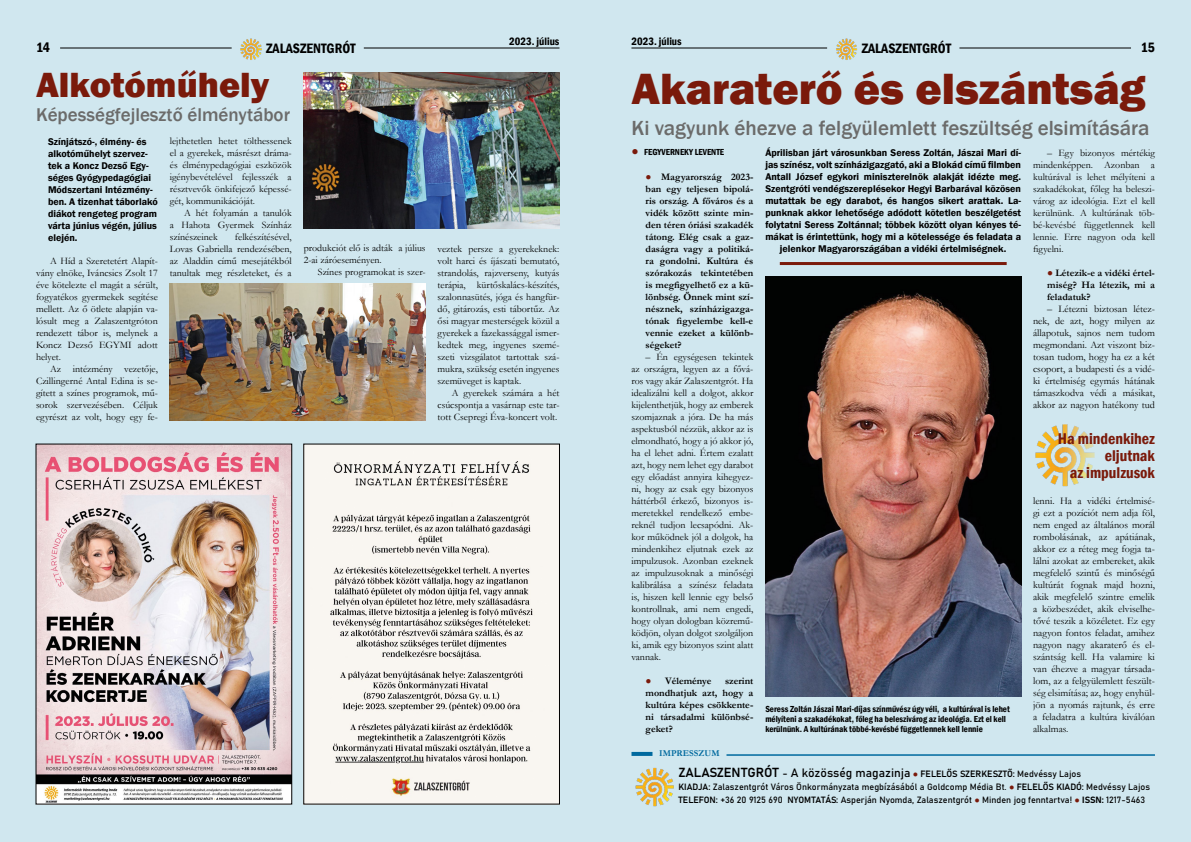
<style>
.page{position:relative;width:1191px;height:842px;background:#d0e7ef}
.page>*{position:absolute;margin:0;border:0;box-sizing:border-box;transform-origin:0 0}
.t1{font:800 45px "Franklin Gothic";color:#7a1a0b}
.t2{font:800 36px "Franklin Gothic";color:#7a1a0b}
.t3{font:500 21px "Franklin Gothic";color:#6b6b6a}
.t4{font:500 19px "Franklin Gothic";color:#6b6b6a}
.t5{font:600 condensed 16px/17px "Franklin Gothic";color:#7a1a0b;text-align:right}
.t6{font:600 condensed 14px "Franklin Gothic";color:#000}
.t7{font:600 condensed 11px "Franklin Gothic";color:#000}
.t8{font:10.2px/12px "Garamond";color:#000;text-align:justify}
.t9{font:10px/12px "Garamond";color:#000;text-align:justify}
.t10{font:600 10px/12px "Franklin Gothic";color:#000}
.t11{font:700 10px/12px "Garamond";color:#000;text-align:justify}
.t12{font:9px/13px "Bahnschrift";color:#000}
.t13{font:600 condensed 9px/10px "Franklin Gothic";color:#000}
.t14{font:700 9px "Garamond";color:#00699e}
.s1{font-family:"Garamond";font-weight:400;font-stretch:normal;font-size:12px;color:#7a1a0b}
.s2{font-weight:400;color:#7a1a0b}
.s3{font-size:13px}
.s4{font-size:11px}
.s5{font-size:12px}
.s6{font-family:"Garamond";color:#7a1a0b}
</style>
<div class="page">
<img style="left:635px;top:767px;width:39px;height:40px">
<svg style="left:631px;top:752px;width:21px;height:4px"></svg>
<hr style="left:726px;top:754px;width:429px;height:2px;background:#00699e">
<img style="left:38px;top:446px;width:252px;height:356px">
<div style="left:36px;top:444px;width:256px;height:360px;border:1px solid #000"></div>
<img style="left:306px;top:446px;width:251px;height:356px">
<img style="left:304px;top:72px;width:255px;height:156px">
<img style="left:170px;top:283px;width:255px;height:137px">
<img style="left:765px;top:276px;width:256px;height:420px">
<img style="left:1035px;top:424px;width:60px;height:63px">
<hr style="left:780px;top:262px;width:226px;height:3px;background:#7a1a0b">
<img style="left:240px;top:38px;width:22px;height:22px">
<img style="left:836px;top:38px;width:21px;height:22px">
<hr style="left:60px;top:48px;width:172px;height:1px;background:#000">
<hr style="left:364px;top:48px;width:195px;height:1px;background:#000">
<hr style="left:631px;top:48px;width:196px;height:1px;background:#000">
<hr style="left:959px;top:48px;width:172px;height:1px;background:#000">
<p class="t7" style="left:509px;top:34px;width:52px">2023. július</p>
<p class="t7" style="left:631px;top:34px;width:52px">2023. július</p>
<h3 class="t6" style="left:266px;top:39px;width:91px">ZALASZENTGRÓT</h3>
<h3 class="t6" style="left:861px;top:39px;width:91px">ZALASZENTGRÓT</h3>
<h3 class="t6" style="left:36px;top:38px;width:16px">14</h3>
<h3 class="t6" style="left:1140px;top:38px;width:16px">15</h3>
<h2 class="t2" style="left:36px;top:62px;width:235px">Alkotóműhely</h2>
<p class="t10" style="left:48px;top:135px;width:111px">Színjátszó-, élmény- és alkotóműhelyt szervez&shy;tek a Koncz Dezső Egy&shy;séges Gyógypedagógiai<br>Módszertani Intézmény&shy;ben. A tizenhat táborlakó diákot rengeteg program várta június végén, július elején.</p>
<p class="t9" style="left:36px;top:254px;width:123px;text-indent:14px">A Híd a Szeretetért Alapít&shy;vány elnöke, Iváncsics Zsolt 17 éve kötelezte el magát a sérült, fogyatékos gyermekek segítése mellett. Az ő ötlete alapján va&shy;lósult meg a Zalaszentgróton rendezett tábor is, melynek a Koncz Dezső EGYMI adott helyet.</p>
<p class="t9" style="left:36px;top:362px;width:123px;text-indent:14px">Az intézmény vezetője, Czillingerné Antal Edina is se&shy;gített a színes programok, mű&shy;sorok szervezésében. Céljuk egyrészt az volt, hogy egy fe-</p>
<h3 class="t4" style="left:36px;top:103px;width:255px">Képességfejlesztő élménytábor</h3>
<p class="t9" style="left:170px;top:135px;width:123px">lejthetetlen hetet tölthessenek el a gyerekek, másrészt dráma&shy;és élménypedagógiai eszközök igénybevételével fejlesszék a résztvevők önkifejező képessé&shy;gét, kommunikációját.</p>
<p class="t9" style="left:170px;top:207px;width:123px;text-indent:14px">A hét folyamán a tanulók a Hahota Gyermek Színház színészeinek</p>
<p class="t9" style="left:170px;top:231px;width:123px;text-indent:65px">felkészítésével, Lovas Gabriella rendezésében, az Aladdin című mesejátékból tanultak meg részleteket, és a</p>
<p class="t9" style="left:304px;top:242px;width:123px">produkciót elő is adták a július<br>2-ai záróeseményen.</p>
<p class="t9" style="left:318px;top:266px;width:109px">Színes programokat is szer-</p>
<p class="t9" style="left:437px;top:243px;width:123px">veztek persze a gyerekeknek: volt harci és íjászati bemutató, strandolás, rajzverseny, kutyás terápia, kürtőskalács-készítés, szalonnasütés, jóga és hangfür&shy;dő, gitározás, esti tábortűz. Az ősi magyar mesterségek közül a gyerekek a fazekassággal ismer&shy;kedtek meg, ingyenes szemé&shy;szeti vizsgálatot tartottak szá&shy;mukra, szükség esetén ingyenes szemüveget is kaptak.</p>
<p class="t9" style="left:437px;top:387px;width:123px;text-indent:14px">A gyerekek számára a hét csúcspontja a vasárnap este tar&shy;tott Csepregi Éva-koncert volt.</p>
<h1 class="t1" style="left:631px;top:59px;width:515px">Akaraterő és elszántság</h1>
<p class="t10" style="left:765px;top:147px;width:257px;text-align:center">Áprilisban járt városunkban Seress Zoltán, Jászai Mari dí&shy;jas színész, volt színházigazgató, aki a Blokád című filmben Antall József egykori miniszterelnök alakját idézte meg.<br>Szentgróti vendégszereplésekor Hegyi Barbarával közösen mutattak be egy darabot, és hangos sikert arattak. La&shy;punknak akkor lehetősége adódott kötetlen beszélgetést folytatni Seress Zoltánnal; többek között olyan kényes té&shy;mákat is érintettünk, hogy mi a kötelessége és feladata a jelenkor Magyarországában a vidéki értelmiségnek.</p>
<h3 class="t3" style="left:631px;top:115px;width:519px">Ki vagyunk éhezve a felgyülemlett feszültség elsimítására</h3>
<p class="t13" style="left:631px;top:147px;width:94px"><span class="s1">●</span> FEGYVERNEKY LEVENTE</p>
<p class="t11" style="left:645px;top:171px;width:109px"><span class="s2">●</span> Magyarország 2023- ban egy teljesen bipolá&shy;ris ország. A főváros és a vidék között szinte min&shy;den téren óriási szakadék tátong. Elég csak a gaz&shy;daságra vagy a politiká&shy;ra gondolni. Kultúra és szórakozás tekintetében is megfigyelhető ez a kü&shy;lönbség. Önnek mint szí&shy;nésznek, színházigazga&shy;tónak figyelembe kell-e vennie ezeket a különb&shy;ségeket?</p>
<p class="t9" style="left:631px;top:351px;width:123px;text-indent:14px">– Én egységesen tekintek az országra, legyen az a fővá&shy;ros vagy akár Zalaszentgrót. Ha idealizálni kell a dolgot, akkor kijelenthetjük, hogy az emberek szomjaznak a jóra. De ha más aspektusból nézzük, akkor az is elmondható, hogy a jó akkor jó, ha el lehet adni. Értem ezalatt azt, hogy nem lehet egy darabot egy előadást annyira kihegyez&shy;ni, hogy az csak egy bizonyos háttérből érkező, bizonyos is&shy;meretekkel rendelkező embe&shy;reknél tudjon lecsapódni. Ak&shy;kor működnek jól a dolgok, ha mindenkihez eljutnak ezek az impulzusok. Azonban ezeknek az impulzusoknak a minőségi kalibrálása a színész feladata is, hiszen kell lennie egy belső kontrollnak, ami nem engedi, hogy olyan dologban közremű&shy;ködjön, olyan dolgot szolgáljon ki, amik egy bizonyos szint alatt vannak.</p>
<p class="t11" style="left:645px;top:675px;width:67px"><span class="s2">●</span> Véleménye</p>
<p class="t9" style="left:1033px;top:146px;width:123px;text-indent:14px">– Egy bizonyos mértékig mindenképpen. Azonban a kultúrával is lehet mélyíteni a szakadékokat, főleg ha beleszi&shy;várog az ideológia. Ezt el kell kerülnünk. A kultúrának töb&shy;bé-kevésbé függetlennek kell lennie. Erre nagyon oda kell figyelni.</p>
<p class="t11" style="left:1047px;top:267px;width:109px"><span class="s2">●</span> Létezik-e a vidéki értel&shy;miség? Ha létezik, mi a feladatuk?</p>
<p class="t8" style="left:1033px;top:302px;width:123px;text-indent:14px">– Létezni biztosan létez&shy;nek, de azt, hogy milyen az állapotuk, sajnos nem tudom megmondani. Azt viszont biz&shy;tosan tudom, hogy ha ez a két csoport, a budapesti és a vidé&shy;ki értelmiség egymás hátának támaszkodva védi a másikat, akkor az nagyon hatékony tud</p>
<h3 class="t5" style="left:1058px;top:430px;width:99px">Ha mindenkihez eljutnak<br>az impulzusok</h3>
<p class="t8" style="left:1033px;top:494px;width:123px">lenni. Ha a vidéki értelmisé&shy;gi ezt a pozíciót nem adja föl, nem enged az általános morál rombolásának, az apátiának, akkor ez a réteg meg fogja ta&shy;lálni azokat az embereket, akik megfelelő szintű és minőségű kultúrát fognak majd hozni, akik megfelelő szintre emelik a közbeszédet, akik elviselhe&shy;tővé teszik a közéletet. Ez egy nagyon fontos feladat, amihez nagyon nagy akaraterő és el&shy;szántság kell. Ha valamire ki van éhezve a magyar társada&shy;lom, az a felgyülemlett feszült&shy;ség elsimítása; az, hogy enyhül&shy;jön a nyomás rajtunk, és erre a feladatra a kultúra kiválóan alkalmas.</p>
<p class="t11" style="left:645px;top:675px;width:109px;text-indent:79px">szerint mondhatjuk azt, hogy a kultúra képes csökkente&shy;ni társadalmi különbsé&shy;geket?</p>
<p class="t13" style="left:765px;top:703px;width:246px">Seress Zoltán Jászai Mari-díjas színművész úgy véli, a kultúrával is lehet mélyíteni a szakadékokat, főleg ha beleszivárog az ideológia. Ezt el kell kerülnünk. A kultúrának többé-kevésbé függetlennek kell lennie</p>
<p class="t14" style="left:659px;top:747px;width:62px">IMPRESSZUM</p>
<p class="t12" style="left:678px;top:767px;width:473px"><span class="s3">ZALASZENTGRÓT</span> <span class="s4">-</span> <span class="s5">A közösség magazinja</span> <span class="s6">●</span> FELELŐS SZERKESZTŐ: Medvéssy Lajos<br>KIADJA: Zalaszentgrót Város Önkormányzata megbízásából a Goldcomp Média Bt. <span class="s6">●</span> FELELŐS KIADÓ: Medvéssy Lajos<br>TELEFON: +36 20 9125 690 NYOMTATÁS: Asperján Nyomda, Zalaszentgrót <span class="s6">●</span> Minden jog fenntartva! <span class="s6">●</span> ISSN: 1217-5463</p>
</div>
